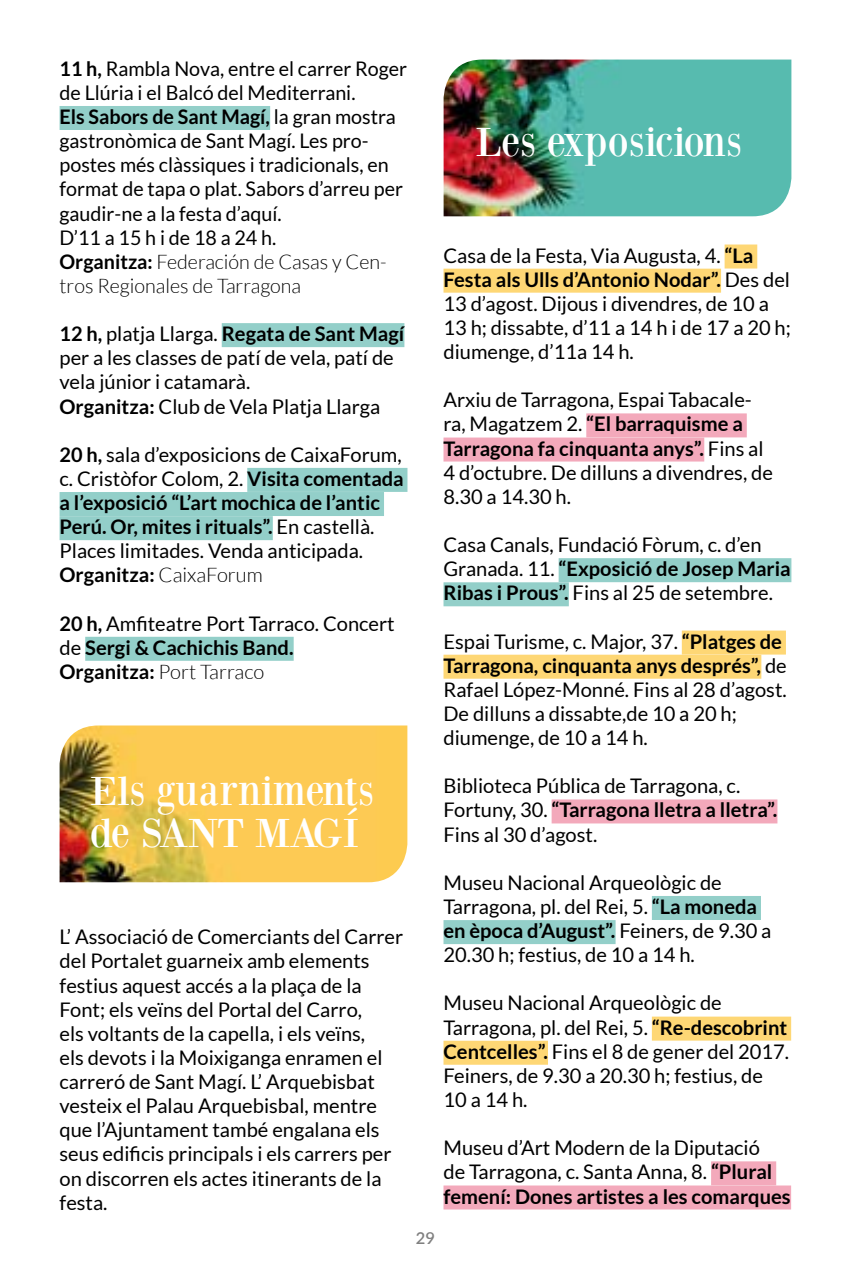
<style>
.page{position:relative;width:851px;height:1276px;background:#fff}
.page>*{position:absolute;margin:0;border:0;box-sizing:border-box;transform-origin:0 0}
.t1{font:42px/42px "Bodoni XT";color:#fff}
.t2{font:20.1px/24px "Lato";color:#000}
.t3{font:700 20.1px/24px "Lato";color:#000}
.t4{font:600 16.5px "Lato";color:#808080}
.s1{font-weight:700}
.s2{font-weight:300}
.s3{font-weight:400}
</style>
<div class="page">
<div style="left:60px;top:106px;width:210px;height:24px;background:#93cfc9"></div>
<div style="left:222px;top:323px;width:182px;height:24px;background:#93cfc9"></div>
<div style="left:247px;top:468px;width:160px;height:24px;background:#93cfc9"></div>
<div style="left:60px;top:492px;width:324px;height:24px;background:#93cfc9"></div>
<div style="left:60px;top:516px;width:213px;height:24px;background:#93cfc9"></div>
<div style="left:85px;top:637px;width:208px;height:24px;background:#93cfc9"></div>
<div style="left:724px;top:244px;width:33px;height:24px;background:#fed775"></div>
<div style="left:443px;top:269px;width:278px;height:24px;background:#fed775"></div>
<div style="left:586px;top:413px;width:160px;height:24px;background:#f3a9bb"></div>
<div style="left:443px;top:437px;width:261px;height:24px;background:#f3a9bb"></div>
<div style="left:558px;top:558px;width:233px;height:24px;background:#93cfc9"></div>
<div style="left:443px;top:582px;width:125px;height:24px;background:#93cfc9"></div>
<div style="left:681px;top:630px;width:104px;height:24px;background:#fed775"></div>
<div style="left:443px;top:654px;width:318px;height:24px;background:#fed775"></div>
<div style="left:551px;top:799px;width:226px;height:24px;background:#f3a9bb"></div>
<div style="left:651px;top:896px;width:109px;height:24px;background:#93cfc9"></div>
<div style="left:443px;top:920px;width:172px;height:24px;background:#93cfc9"></div>
<div style="left:651px;top:1016px;width:140px;height:24px;background:#fed775"></div>
<div style="left:443px;top:1040px;width:105px;height:24px;background:#fed775"></div>
<div style="left:711px;top:1161px;width:65px;height:24px;background:#f3a9bb"></div>
<div style="left:443px;top:1185px;width:348px;height:24px;background:#f3a9bb"></div>
<img style="left:443px;top:60px;width:348px;height:156px">
<img style="left:60px;top:725px;width:347px;height:157px">
<p class="t2" style="left:60px;top:56px;width:349px"><span class="s1">11 h,</span> Rambla Nova, entre el carrer Roger de Llúria i el Balcó del Mediterrani.<br><span class="s1">Els Sabors de Sant Magí,</span> la gran mostra gastronòmica de Sant Magí. Les pro&shy;postes més clàssiques i tradicionals, en format de tapa o plat. Sabors d’arreu per gaudir-ne a la festa d’aquí.<br>D’11 a 15 h i de 18 a 24 h.<br><span class="s1">Organitza:</span> <span class="s2">Federación de Casas y Cen&shy;tros Regionales de Tarragona</span></p>
<p class="t2" style="left:60px;top:322px;width:346px"><span class="s1">12 h,</span> platja Llarga. <span class="s1">Regata de Sant Magí </span>per a les classes de patí de vela, patí de vela júnior i catamarà.<br><span class="s1">Organitza:</span> Club de Vela Platja Llarga</p>
<p class="t2" style="left:60px;top:442px;width:346px"><span class="s1">20 h,</span> sala d’exposicions de CaixaForum, c. Cristòfor Colom, 2. <span class="s1">Visita comentada a l’exposició “L’art mochica de l’antic Perú. Or, mites i rituals”.</span> En castellà.<br>Places limitades. Venda anticipada.<br><span class="s1">Organitza:</span> <span class="s2">CaixaForum</span></p>
<p class="t3" style="left:60px;top:611px;width:336px">20 h, <span class="s3">Amfiteatre Port Tarraco. Concert de</span> Sergi &amp; Cachichis Band.<br>Organitza: <span class="s2">Port Tarraco</span></p>
<h1 class="t1" style="left:90px;top:769px;width:286px">Els guarniments de SANT MAGÍ</h1>
<p class="t2" style="left:60px;top:925px;width:345px">L’ Associació de Comerciants del Carrer del Portalet guarneix amb elements festius aquest accés a la plaça de la Font; els veïns del Portal del Carro,<br>els voltants de la capella, i els veïns,<br>els devots i la Moixiganga enramen el carreró de Sant Magí. L’ Arquebisbat vesteix el Palau Arquebisbal, mentre que l’Ajuntament també engalana els seus edificis principals i els carrers per on discorren els actes itinerants de la festa.</p>
<h1 class="t1" style="left:476px;top:121px;width:268px">Les exposicions</h1>
<p class="t2" style="left:443px;top:243px;width:349px">Casa de la Festa, Via Augusta, 4. <span class="s1">“La Festa als Ulls d’Antonio Nodar”.</span> Des del 13 d’agost. Dijous i divendres, de 10 a 13 h; dissabte, d’11 a 14 h i de 17 a 20 h; diumenge, d’11a 14 h.</p>
<p class="t2" style="left:443px;top:388px;width:331px">Arxiu de Tarragona, Espai Tabacale&shy;ra, Magatzem 2. <span class="s1">“El barraquisme a<br>Tarragona fa cinquanta anys”.</span> Fins al<br>4 d’octubre. De dilluns a divendres, de<br>8.30 a 14.30 h.</p>
<p class="t2" style="left:443px;top:532px;width:348px">Casa Canals, Fundació Fòrum, c. d’en<br>Granada. 11. <span class="s1">“Exposició de Josep Maria<br>Ribas i Prous”.</span> Fins al 25 de setembre.</p>
<p class="t2" style="left:443px;top:629px;width:345px">Espai Turisme, c. Major, 37. <span class="s1">“Platges de Tarragona, cinquanta anys després”,</span> de Rafael López-Monné. Fins al 28 d’agost.<br>De dilluns a dissabte,de 10 a 20 h; diumenge, de 10 a 14 h.</p>
<p class="t2" style="left:443px;top:774px;width:335px">Biblioteca Pública de Tarragona, c.<br>Fortuny, 30. <span class="s1">“Tarragona lletra a lletra”.<br></span>Fins al 30 d’agost.</p>
<p class="t2" style="left:443px;top:870px;width:329px">Museu Nacional Arqueològic de Tarragona, pl. del Rei, 5. <span class="s1">“La moneda en època d’August”.</span> Feiners, de 9.30 a 20.30 h; festius, de 10 a 14 h.</p>
<p class="t2" style="left:443px;top:991px;width:347px">Museu Nacional Arqueològic de<br>Tarragona, pl. del Rei, 5. <span class="s1">“Re-descobrint<br>Centcelles”.</span> Fins el 8 de gener del 2017.<br>Feiners, de 9.30 a 20.30 h; festius, de<br>10 a 14 h.</p>
<p class="t2" style="left:443px;top:1135px;width:348px">Museu d’Art Modern de la Diputació<br>de Tarragona, c. Santa Anna, 8. <span class="s1">“Plural femení: Dones artistes a les comarques</span></p>
<p class="t4" style="left:416px;top:1226px;width:21px">29</p>
</div>
